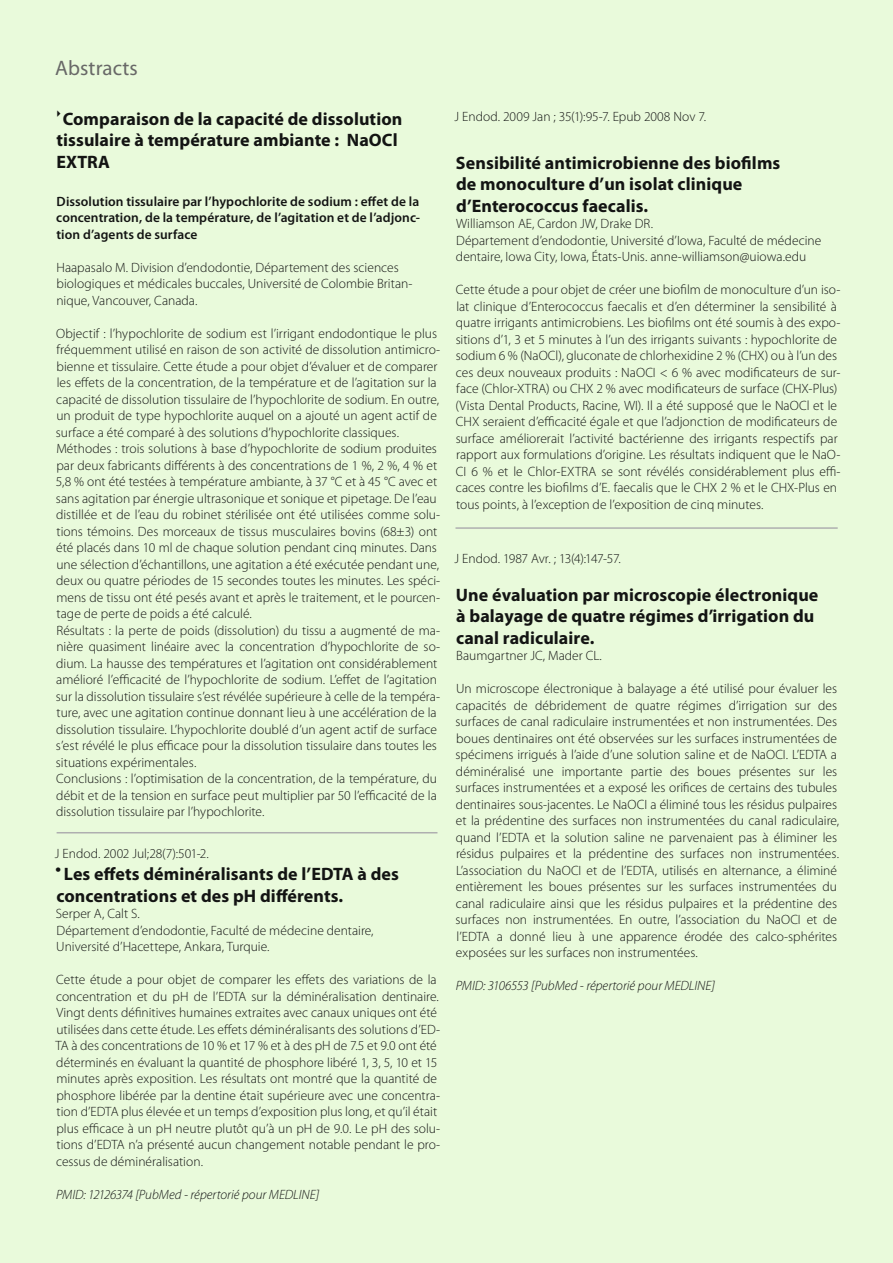
<style>
.page{position:relative;width:893px;height:1263px;background:#e9fadb}
.page>*{position:absolute;margin:0;border:0;box-sizing:border-box;transform-origin:0 0}
.t1{font:21px "Myriad Pro";letter-spacing:.005em;color:#686867}
.t2{font:700 18px/21.6px "Myriad Pro";letter-spacing:.005em;color:#131413}
.t3{font:300 13.5px/16.5px "Myriad Pro";color:#131413}
.t4{font:600 13.5px/16.5px "Myriad Pro";letter-spacing:.005em;color:#131413;text-align:justify}
.t5{font:italic 300 13.5px "Myriad Pro";color:#131413}
.t6{font:300 13.5px "Myriad Pro";letter-spacing:-.02em;color:#131413}
</style>
<div class="page">
<hr style="left:57px;top:832px;width:380px;height:1px;background:#afafb0">
<hr style="left:455px;top:527px;width:383px;height:2px;background:#afafb0">
<h1 class="t1" style="left:55px;top:55px;width:84px">Abstracts</h1>
<h2 class="t2" style="left:56px;top:107px;width:348px"><sup>▸</sup>Comparaison de la capacité de dissolution tissulaire à température ambiante : NaOCl<br>EXTRA</h2>
<p class="t4" style="left:56px;top:193px;width:365px">Dissolution tissulaire par l’hypochlorite de sodium : effet de la concentration, de la température, de l’agitation et de l’adjonc&shy;tion d’agents de surface</p>
<p class="t3" style="left:56px;top:259px;width:358px">Haapasalo M. Division d’endodontie, Département des sciences biologiques et médicales buccales, Université de Colombie Britan&shy;nique, Vancouver, Canada.</p>
<p class="t3" style="left:56px;top:325px;width:386px">Objectif : l’hypochlorite de sodium est l’irrigant endodontique le plus fréquemment utilisé en raison de son activité de dissolution antimicro&shy;bienne et tissulaire. Cette étude a pour objet d’évaluer et de comparer les effets de la concentration, de la température et de l’agitation sur la capacité de dissolution tissulaire de l’hypochlorite de sodium. En outre, un produit de type hypochlorite auquel on a ajouté un agent actif de surface a été comparé à des solutions d’hypochlorite classiques.<br>Méthodes : trois solutions à base d’hypochlorite de sodium produites par deux fabricants différents à des concentrations de 1 %, 2 %, 4 % et 5,8 % ont été testées à température ambiante, à 37 °C et à 45 °C avec et sans agitation par énergie ultrasonique et sonique et pipetage. De l’eau distillée et de l’eau du robinet stérilisée ont été utilisées comme solu&shy;tions témoins. Des morceaux de tissus musculaires bovins (68±3) ont été placés dans 10 ml de chaque solution pendant cinq minutes. Dans une sélection d’échantillons, une agitation a été exécutée pendant une, deux ou quatre périodes de 15 secondes toutes les minutes. Les spéci&shy;mens de tissu ont été pesés avant et après le traitement, et le pourcen&shy;tage de perte de poids a été calculé.<br>Résultats : la perte de poids (dissolution) du tissu a augmenté de ma&shy;nière quasiment linéaire avec la concentration d’hypochlorite de so&shy;dium. La hausse des températures et l’agitation ont considérablement amélioré l’efficacité de l’hypochlorite de sodium. L’effet de l’agitation sur la dissolution tissulaire s’est révélée supérieure à celle de la tempéra&shy;ture, avec une agitation continue donnant lieu à une accélération de la dissolution tissulaire. L’hypochlorite doublé d’un agent actif de surface s’est révélé le plus efficace pour la dissolution tissulaire dans toutes les situations expérimentales.<br>Conclusions : l’optimisation de la concentration, de la température, du débit et de la tension en surface peut multiplier par 50 l’efficacité de la dissolution tissulaire par l’hypochlorite.</p>
<p class="t3" style="left:55px;top:845px;width:155px">J Endod. 2002 Jul;28(7):501-2.</p>
<h2 class="t2" style="left:55px;top:863px;width:345px"><sup>●</sup> Les effets déminéralisants de l’EDTA à des concentrations et des pH différents.</h2>
<p class="t3" style="left:56px;top:905px;width:319px">Serper A, Calt S.<br>Département d’endodontie, Faculté de médecine dentaire,<br>Université d’Hacettepe, Ankara, Turquie.</p>
<p class="t3" style="left:55px;top:971px;width:386px">Cette étude a pour objet de comparer les effets des variations de la concentration et du pH de l’EDTA sur la déminéralisation dentinaire.<br>Vingt dents définitives humaines extraites avec canaux uniques ont été utilisées dans cette étude. Les effets déminéralisants des solutions d’ED-TA à des concentrations de 10 % et 17 % et à des pH de 7.5 et 9.0 ont été déterminés en évaluant la quantité de phosphore libéré 1, 3, 5, 10 et 15 minutes après exposition. Les résultats ont montré que la quantité de phosphore libérée par la dentine était supérieure avec une concentra&shy;tion d’EDTA plus élevée et un temps d’exposition plus long, et qu’il était plus efficace à un pH neutre plutôt qu’à un pH de 9.0. Le pH des solu&shy;tions d’EDTA n’a présenté aucun changement notable pendant le pro&shy;cessus de déminéralisation.</p>
<p class="t5" style="left:56px;top:1186px;width:265px">PMID: 12126374 [PubMed - répertorié pour MEDLINE]</p>
<p class="t3" style="left:455px;top:108px;width:253px">J Endod. 2009 Jan ; 35(1):95-7. Epub 2008 Nov 7.</p>
<h2 class="t2" style="left:456px;top:151px;width:326px">Sensibilité antimicrobienne des biofilms de monoculture d’un isolat clinique d’Enterococcus faecalis.</h2>
<p class="t3" style="left:456px;top:215px;width:367px">Williamson AE, Cardon JW, Drake DR.<br>Département d’endodontie, Université d’Iowa, Faculté de médecine dentaire, Iowa City, Iowa, États-Unis. anne-williamson@uiowa.edu</p>
<p class="t3" style="left:456px;top:281px;width:386px">Cette étude a pour objet de créer une biofilm de monoculture d’un iso&shy;lat clinique d’Enterococcus faecalis et d’en déterminer la sensibilité à quatre irrigants antimicrobiens. Les biofilms ont été soumis à des expo&shy;sitions d’1, 3 et 5 minutes à l’un des irrigants suivants : hypochlorite de sodium 6 % (NaOCl), gluconate de chlorhexidine 2 % (CHX) ou à l’un des ces deux nouveaux produits : NaOCI &lt; 6 % avec modificateurs de sur&shy;face (Chlor-XTRA) ou CHX 2 % avec modificateurs de surface (CHX-Plus) (Vista Dental Products, Racine, WI). Il a été supposé que le NaOCl et le CHX seraient d’efficacité égale et que l’adjonction de modificateurs de surface améliorerait l’activité bactérienne des irrigants respectifs par rapport aux formulations d’origine. Les résultats indiquent que le NaO-CI 6 % et le Chlor-EXTRA se sont révélés considérablement plus effi&shy;caces contre les biofilms d’E. faecalis que le CHX 2 % et le CHX-Plus en tous points, à l’exception de l’exposition de cinq minutes.</p>
<p class="t6" style="left:455px;top:550px;width:168px">J Endod. 1987 Avr. ; 13(4):147-57.</p>
<h2 class="t2" style="left:456px;top:583px;width:364px">Une évaluation par microscopie électronique à balayage de quatre régimes d’irrigation du canal radiculaire.</h2>
<p class="t3" style="left:456px;top:647px;width:147px">Baumgartner JC, Mader CL.</p>
<p class="t3" style="left:456px;top:680px;width:385px">Un microscope électronique à balayage a été utilisé pour évaluer les capacités de débridement de quatre régimes d’irrigation sur des surfaces de canal radiculaire instrumentées et non instrumentées. Des boues dentinaires ont été observées sur les surfaces instrumentées de spécimens irrigués à l’aide d’une solution saline et de NaOCI. L’EDTA a déminéralisé une importante partie des boues présentes sur les surfaces instrumentées et a exposé les orifices de certains des tubules dentinaires sous-jacentes. Le NaOCI a éliminé tous les résidus pulpaires et la prédentine des surfaces non instrumentées du canal radiculaire, quand l’EDTA et la solution saline ne parvenaient pas à éliminer les résidus pulpaires et la prédentine des surfaces non instrumentées.<br>L’association du NaOCI et de l’EDTA, utilisés en alternance, a éliminé entièrement les boues présentes sur les surfaces instrumentées du canal radiculaire ainsi que les résidus pulpaires et la prédentine des surfaces non instrumentées. En outre, l’association du NaOCI et de l’EDTA a donné lieu à une apparence érodée des calco-sphérites exposées sur les surfaces non instrumentées.</p>
<p class="t5" style="left:456px;top:978px;width:261px">PMID: 3106553 [PubMed - répertorié pour MEDLINE]</p>
</div>
